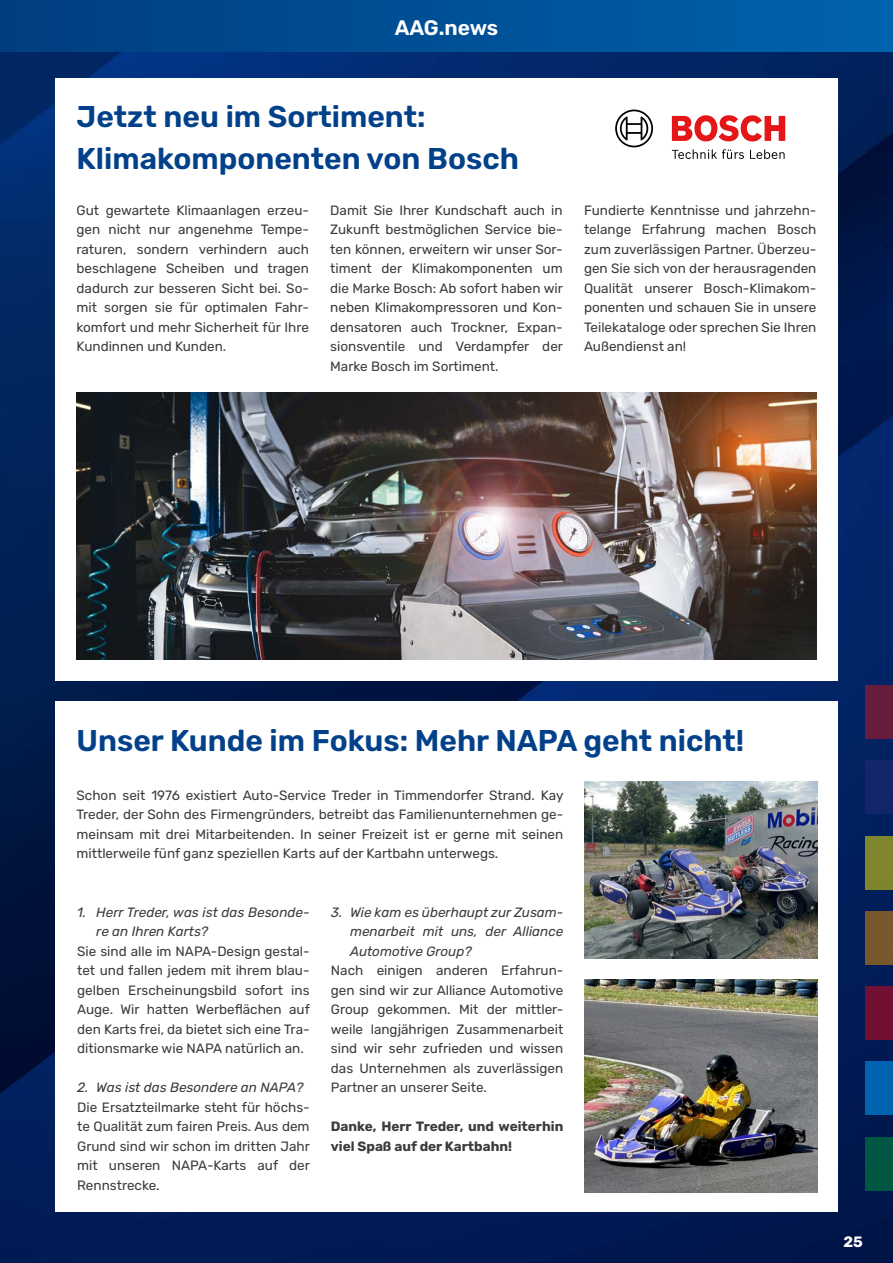
<style>
.page{position:relative;width:893px;height:1263px;background:#fff}
.page>*{position:absolute;margin:0;border:0;box-sizing:border-box;transform-origin:0 0}
.t1{font:600 30px/42px "Rubik";color:#024189}
.t2{font:600 21px "Rubik";letter-spacing:-.015em;color:#fff}
.t3{font:700 15px "Rubik";color:#fff}
.t4{font:13.5px/19.5px "Rubik";color:#3c3c3b;text-align:justify}
.t5{font:italic 13.5px/19.5px "Rubik";color:#3c3c3b}
.t6{font:700 13.5px/19.5px "Rubik";color:#3c3c3b}
</style>
<div class="page">
<img style="left:0;top:51px;width:893px;height:1212px">
<div style="left:0;top:0;width:893px;height:51px;background:linear-gradient(to right,#003e7e,#0062ae)"></div>
<div style="left:865px;top:760px;width:28px;height:54px;background:#13266b"></div>
<div style="left:865px;top:685px;width:28px;height:54px;background:#661d3d"></div>
<div style="left:865px;top:1137px;width:28px;height:54px;background:#005741"></div>
<div style="left:865px;top:836px;width:28px;height:53px;background:#80852e"></div>
<div style="left:865px;top:911px;width:28px;height:54px;background:#79572c"></div>
<div style="left:865px;top:986px;width:28px;height:54px;background:#711033"></div>
<div style="left:865px;top:1061px;width:28px;height:54px;background:#0063af"></div>
<div style="left:55px;top:78px;width:783px;height:602px;background:#fff"></div>
<div style="left:55px;top:702px;width:783px;height:510px;background:#fff"></div>
<img style="left:585px;top:782px;width:232px;height:176px">
<img style="left:585px;top:979px;width:232px;height:213px">
<svg style="left:672px;top:149px;width:72px;height:10px"></svg>
<svg style="left:750px;top:149px;width:35px;height:10px"></svg>
<svg style="left:672px;top:115px;width:113px;height:26px"></svg>
<svg style="left:615px;top:110px;width:38px;height:37px"></svg>
<img style="left:77px;top:392px;width:739px;height:267px">
<h2 class="t2" style="left:395px;top:16px;width:105px">AAG.news</h2>
<h1 class="t1" style="left:77px;top:97px;width:444px">Jetzt neu im Sortiment:<br>Klimakomponenten von Bosch</h1>
<p class="t4" style="left:77px;top:201px;width:234px">Gut gewartete Klimaanlagen erzeu&shy;gen nicht nur angenehme Tempe&shy;raturen, sondern verhindern auch beschlagene Scheiben und tragen dadurch zur besseren Sicht bei. So&shy;mit sorgen sie für optimalen Fahr&shy;komfort und mehr Sicherheit für Ihre Kundinnen und Kunden.</p>
<p class="t4" style="left:330px;top:201px;width:234px">Damit Sie Ihrer Kundschaft auch in Zukunft bestmöglichen Service bie&shy;ten können, erweitern wir unser Sor&shy;timent der Klimakomponenten um die Marke Bosch: Ab sofort haben wir neben Klimakompressoren und Kon&shy;densatoren auch Trockner, Expan&shy;sionsventile und Verdampfer der Marke Bosch im Sortiment.</p>
<p class="t4" style="left:584px;top:201px;width:234px">Fundierte Kenntnisse und jahrzehn&shy;telange Erfahrung machen Bosch zum zuverlässigen Partner. Überzeu&shy;gen Sie sich von der herausragenden Qualität unserer Bosch-Klimakom&shy;ponenten und schauen Sie in unsere Teilekataloge oder sprechen Sie Ihren Außendienst an!</p>
<h1 class="t1" style="left:77px;top:720px;width:669px">Unser Kunde im Fokus: Mehr NAPA geht nicht!</h1>
<p class="t4" style="left:77px;top:786px;width:489px">Schon seit 1976 existiert Auto-Service Treder in Timmendorfer Strand. Kay Treder, der Sohn des Firmengründers, betreibt das Familienunternehmen ge&shy;meinsam mit drei Mitarbeitenden. In seiner Freizeit ist er gerne mit seinen mittlerweile fünf ganz speziellen Karts auf der Kartbahn unterwegs.</p>
<p class="t5" style="left:96px;top:903px;width:215px;text-indent:-19px">1. Herr Treder, was ist das Besonde&shy;re an Ihren Karts?</p>
<p class="t4" style="left:77px;top:942px;width:234px">Sie sind alle im NAPA-Design gestal&shy;tet und fallen jedem mit ihrem blau&shy;gelben Erscheinungsbild sofort ins Auge. Wir hatten Werbeflächen auf den Karts frei, da bietet sich eine Tra&shy;ditionsmarke wie NAPA natürlich an.</p>
<p class="t5" style="left:77px;top:1078px;width:228px">2. Was ist das Besondere an NAPA?</p>
<p class="t4" style="left:77px;top:1098px;width:234px">Die Ersatzteilmarke steht für höchs&shy;te Qualität zum fairen Preis. Aus dem Grund sind wir schon im dritten Jahr mit unseren NAPA-Karts auf der Rennstrecke.</p>
<p class="t5" style="left:350px;top:903px;width:215px;text-align:justify;text-indent:-19px">3. Wie kam es überhaupt zur Zusam&shy;menarbeit mit uns, der Alliance Automotive Group?</p>
<p class="t4" style="left:331px;top:961px;width:234px">Nach einigen anderen Erfahrun&shy;gen sind wir zur Alliance Automotive Group gekommen. Mit der mittler&shy;weile langjährigen Zusammenarbeit sind wir sehr zufrieden und wissen das Unternehmen als zuverlässigen Partner an unserer Seite.</p>
<p class="t6" style="left:331px;top:1117px;width:234px">Danke, Herr Treder, und weiterhin viel Spaß auf der Kartbahn!</p>
<p class="t3" style="left:843px;top:1233px;width:21px">25</p>
</div>
